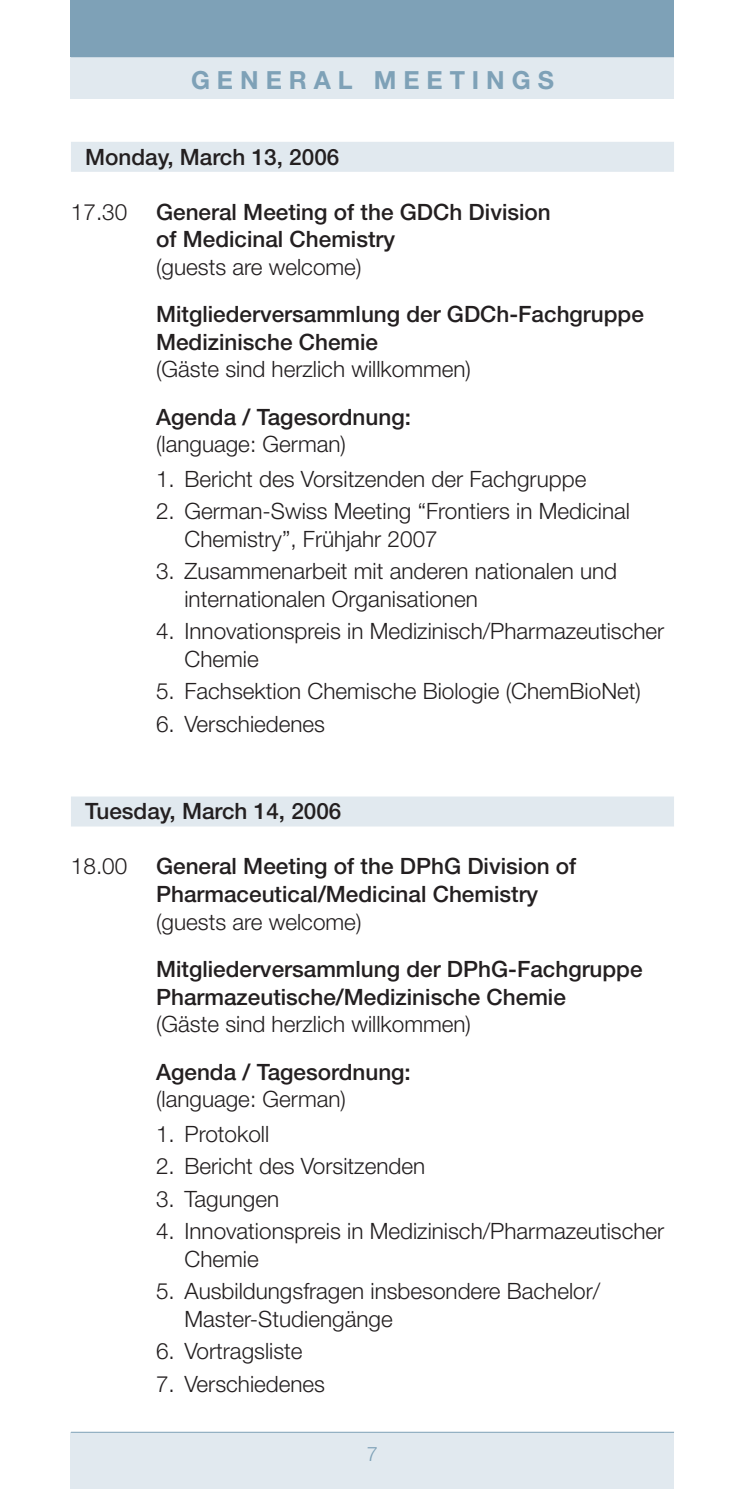
<style>
.page{position:relative;width:745px;height:1489px;background:#fff}
.page>*{position:absolute;margin:0;border:0;box-sizing:border-box;transform-origin:0 0}
.t1{font:700 25px "Helvetica Neue";letter-spacing:.28em;color:#7ea1b7}
.t2{font:300 22.5px/27.5px "Helvetica Neue";color:#231f20}
.t3{font:500 22.5px/27.5px "Helvetica Neue";color:#231f20}
.t4{font:300 20px "Helvetica Neue";color:#7ea1b7}
</style>
<div class="page">
<div style="left:71px;top:57px;width:602px;height:42px;background:#e1e9ef"></div>
<div style="left:71px;top:0;width:602px;height:57px;background:#7ea1b7"></div>
<div style="left:71px;top:1431px;width:602px;height:57px;background:#e1e9ef"></div>
<div style="left:71px;top:142px;width:602px;height:30px;background:#e1e9ef"></div>
<div style="left:71px;top:796px;width:602px;height:30px;background:#e1e9ef"></div>
<hr style="left:71px;top:1431px;width:602px;height:1px;background:#7ea1b7">
<p class="t1" style="left:191px;top:71px;width:364px">GENERAL MEETINGS</p>
<p class="t3" style="left:85px;top:145px;width:255px">Monday, March 13, 2006</p>
<p class="t2" style="left:71px;top:200px;width:58px">17.30</p>
<p class="t3" style="left:156px;top:200px;width:396px">General Meeting of the GDCh Division of Medicinal Chemistry</p>
<p class="t2" style="left:156px;top:255px;width:207px">(guests are welcome)</p>
<p class="t3" style="left:156px;top:303px;width:489px">Mitgliederversammlung der GDCh-Fachgruppe<br>Medizinische Chemie</p>
<p class="t2" style="left:156px;top:358px;width:316px">(Gäste sind herzlich willkommen)</p>
<p class="t3" style="left:156px;top:405px;width:256px">Agenda / Tagesordnung:</p>
<p class="t2" style="left:156px;top:433px;width:191px">(language: German)</p>
<p class="t2" style="left:156px;top:467px;width:431px">1. Bericht des Vorsitzenden der Fachgruppe</p>
<p class="t2" style="left:184px;top:500px;width:447px;text-indent:-28px">2. German-Swiss Meeting “Frontiers in Medicinal<br>Chemistry”, Frühjahr 2007</p>
<p class="t2" style="left:184px;top:560px;width:434px;text-indent:-28px">3. Zusammenarbeit mit anderen nationalen und internationalen Organisationen</p>
<p class="t2" style="left:184px;top:619px;width:481px;text-indent:-28px">4. Innovationspreis in Medizinisch/Pharmazeutischer<br>Chemie</p>
<p class="t2" style="left:156px;top:679px;width:486px">5. Fachsektion Chemische Biologie (ChemBioNet)</p>
<p class="t2" style="left:156px;top:712px;width:170px">6. Verschiedenes</p>
<p class="t3" style="left:85px;top:799px;width:258px">Tuesday, March 14, 2006</p>
<p class="t2" style="left:71px;top:854px;width:58px">18.00</p>
<p class="t3" style="left:156px;top:854px;width:421px">General Meeting of the DPhG Division of<br>Pharmaceutical/Medicinal Chemistry</p>
<p class="t2" style="left:156px;top:909px;width:207px">(guests are welcome)</p>
<p class="t3" style="left:156px;top:957px;width:487px">Mitgliederversammlung der DPhG-Fachgruppe<br>Pharmazeutische/Medizinische Chemie</p>
<p class="t2" style="left:156px;top:1012px;width:316px">(Gäste sind herzlich willkommen)</p>
<p class="t3" style="left:156px;top:1059px;width:256px">Agenda / Tagesordnung:</p>
<p class="t2" style="left:156px;top:1087px;width:191px">(language: German)</p>
<p class="t2" style="left:156px;top:1121px;width:114px">1. Protokoll</p>
<p class="t2" style="left:156px;top:1154px;width:270px">2. Bericht des Vorsitzenden</p>
<p class="t2" style="left:156px;top:1186px;width:124px">3. Tagungen</p>
<p class="t2" style="left:184px;top:1219px;width:481px;text-indent:-28px">4. Innovationspreis in Medizinisch/Pharmazeutischer<br>Chemie</p>
<p class="t2" style="left:184px;top:1279px;width:417px;text-indent:-28px">5. Ausbildungsfragen insbesondere Bachelor/<br>Master-Studiengänge</p>
<p class="t2" style="left:156px;top:1339px;width:148px">6. Vortragsliste</p>
<p class="t2" style="left:156px;top:1371px;width:170px">7. Verschiedenes</p>
<p class="t4" style="left:366px;top:1446px;width:13px">7</p>
</div>
